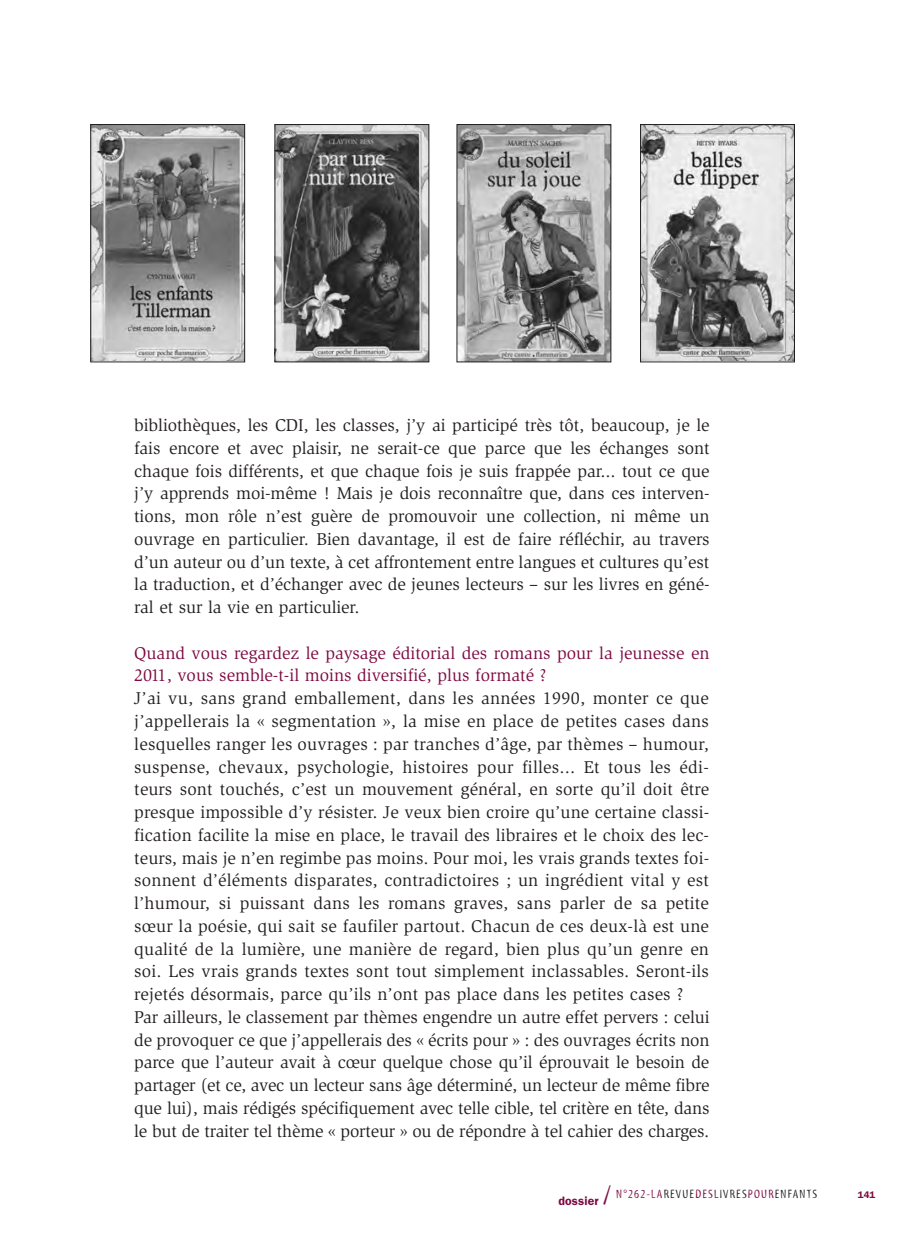
<style>
.page{position:relative;width:918px;height:1241px;background:#fff}
.page>*{position:absolute;margin:0;border:0;box-sizing:border-box;transform-origin:0 0}
.t1{font:17.5px/22.8px "Slimbach";letter-spacing:.005em;color:#231f20;text-align:justify}
.t2{font:12.25px "Myriad Tilt";letter-spacing:.1em;color:#231f20}
.t3{font:600 9.62px "Franklin Gothic";color:#7d0a42}
.s1{color:#7d0a42}
.s2{font-family:"Franklin Gothic";font-weight:600;color:#7d0a42}
.s3{font-size:26.25px;color:#7d0a42}
</style>
<div class="page">
<img style="left:276px;top:126px;width:151px;height:234px">
<div style="left:274px;top:124px;width:155px;height:238px;border:1px solid #231f20"></div>
<img style="left:642px;top:126px;width:151px;height:234px">
<div style="left:640px;top:124px;width:155px;height:238px;border:1px solid #231f20"></div>
<img style="left:458px;top:126px;width:151px;height:234px">
<div style="left:456px;top:124px;width:155px;height:238px;border:1px solid #231f20"></div>
<img style="left:92px;top:126px;width:151px;height:234px">
<div style="left:90px;top:124px;width:155px;height:238px;border:1px solid #231f20"></div>
<p class="t1" style="left:134px;top:415px;width:577px">bibliothèques, les CDI, les classes, j’y ai participé très tôt, beaucoup, je le fais encore et avec plaisir, ne serait-ce que parce que les échanges sont chaque fois différents, et que chaque fois je suis frappée par... tout ce que j’y apprends moi-même ! Mais je dois reconnaître que, dans ces interven&shy;tions, mon rôle n’est guère de promouvoir une collection, ni même un ouvrage en particulier. Bien davantage, il est de faire réfléchir, au travers d’un auteur ou d’un texte, à cet affrontement entre langues et cultures qu’est la traduction, et d’échanger avec de jeunes lecteurs – sur les livres en géné&shy;ral et sur la vie en particulier.</p>
<p class="t1" style="left:134px;top:642px;width:577px;text-align:left"><span class="s1">Quand vous regardez le paysage éditorial des romans pour la jeunesse en 2011, vous semble-t-il moins diversifié, plus formaté ?<br></span>J’ai vu, sans grand emballement, dans les années 1990, monter ce que j’appellerais la « segmentation », la mise en place de petites cases dans lesquelles ranger les ouvrages : par tranches d’âge, par thèmes – humour, suspense, chevaux, psychologie, histoires pour filles... Et tous les édi&shy;teurs sont touchés, c’est un mouvement général, en sorte qu’il doit être presque impossible d’y résister. Je veux bien croire qu’une certaine classi&shy;fication facilite la mise en place, le travail des libraires et le choix des lec&shy;teurs, mais je n’en regimbe pas moins. Pour moi, les vrais grands textes foi&shy;sonnent d’éléments disparates, contradictoires ; un ingrédient vital y est l’humour, si puissant dans les romans graves, sans parler de sa petite sœur la poésie, qui sait se faufiler partout. Chacun de ces deux-là est une qualité de la lumière, une manière de regard, bien plus qu’un genre en soi. Les vrais grands textes sont tout simplement inclassables. Seront-ils rejetés désormais, parce qu’ils n’ont pas place dans les petites cases ?<br>Par ailleurs, le classement par thèmes engendre un autre effet pervers : celui de provoquer ce que j’appellerais des « écrits pour » : des ouvrages écrits non parce que l’auteur avait à cœur quelque chose qu’il éprouvait le besoin de partager (et ce, avec un lecteur sans âge déterminé, un lecteur de même fibre que lui), mais rédigés spécifiquement avec telle cible, tel critère en tête, dans le but de traiter tel thème « porteur » ou de répondre à tel cahier des charges.</p>
<p class="t2" style="left:558px;top:1188px;width:260px"><span class="s2">dossier</span> <span class="s3">/</span> <span class="s1">N°262-LA</span>REVUE<span class="s1">DES</span>LIVRES<span class="s1">POUR</span>ENFANTS</p>
<p class="t3" style="left:858px;top:1188px;width:19px">141</p>
</div>
